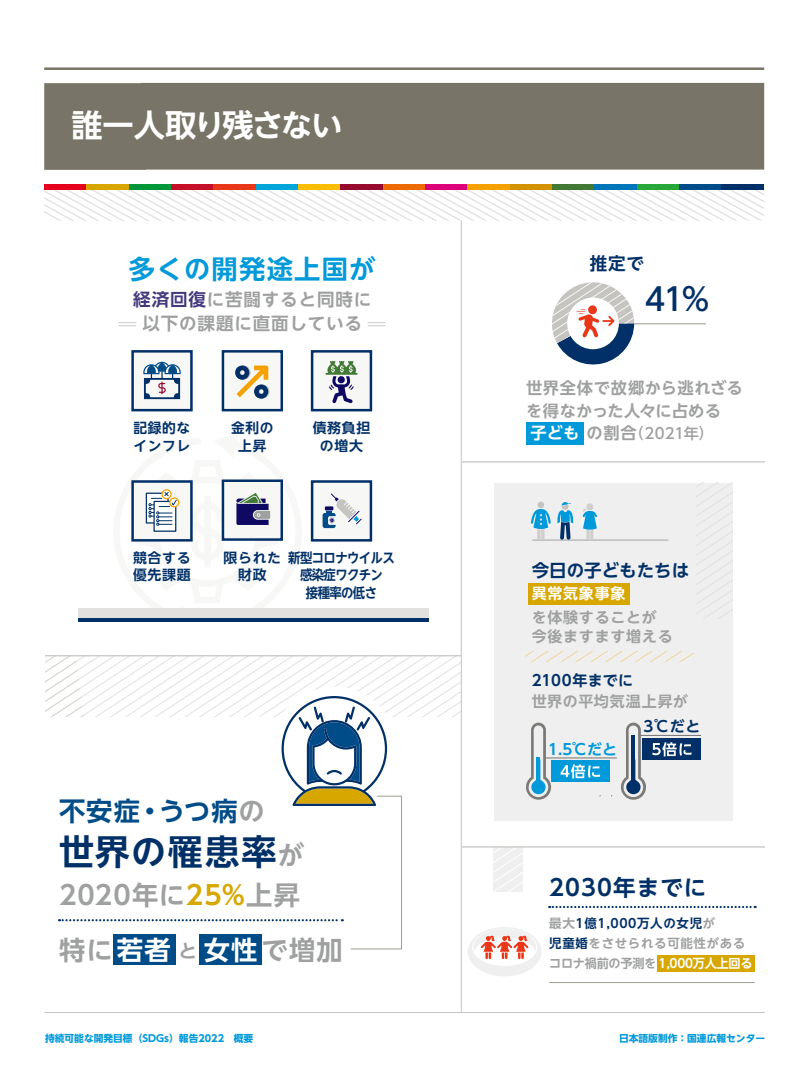
<style>
.page{position:relative;width:810px;height:1080px;background:#fff}
.page>*{position:absolute;margin:0;border:0;box-sizing:border-box;transform-origin:0 0}
.t1{font:700 35px "UD Shin Go NT Pro De";letter-spacing:.04em;color:#003067}
.t2{font:700 31.25px "UD Shin Go NT Pro De";letter-spacing:-.045em;color:#fff}
.t3{font:500 31.25px "UD Shin Go NT Pro";color:#003067}
.t4{font:700 26.25px/55px "UD Shin Go NT Pro De";letter-spacing:.05em;color:#9fa0a0}
.t5{font:700 26.25px "UD Shin Go NT Pro De";letter-spacing:.05em;color:#0099d9}
.t6{font:700 26.25px "UD Shin Go NT Pro De";letter-spacing:.035em;color:#004c88}
.t7{font:700 22.5px "UD Shin Go NT Pro De";letter-spacing:.05em;color:#003067}
.t8{font:700 17.5px/23.8px "UD Shin Go NT Pro De";letter-spacing:.05em;color:#9fa0a0;text-align:center}
.t9{font:700 17.5px "UD Shin Go NT Pro De";color:#003067}
.t10{font:700 16.25px/22.5px "UD Shin Go NT Pro De";letter-spacing:.015em;color:#9fa0a0}
.t11{font:700 15px/18.8px "UD Shin Go NT Pro De";letter-spacing:.05em;color:#9fa0a0}
.t12{font:500 15px "UD Shin Go NT Pro";letter-spacing:-.01em;color:#9fa0a0}
.t13{font:700 15px "UD Shin Go NT Pro De";letter-spacing:.02em;color:#003067}
.t14{font:700 15px "UD Shin Go NT Pro De";color:#0099d9}
.t15{font:700 15px "UD Shin Go NT Pro De";letter-spacing:.05em;color:#fff}
.t16{font:700 13.75px/17.5px "UD Shin Go NT Pro De";letter-spacing:.04em;color:#003067;text-align:center}
.t17{font:700 13.75px/17.5px "UD Shin Go NT Pro De";letter-spacing:-.05em;color:#003067;text-align:center;scale:.9 1}
.t18{font:700 12.5px/20px "UD Shin Go NT Pro De";letter-spacing:.05em;color:#9fa0a0}
.t19{font:700 9.75px "UD Shin Go NT Pro";color:#0099d9}
.s1{color:#45397e}
.s2{color:#9fa0a0}
.s3{font-size:26.25px;color:#9fa0a0}
.s4{color:#d7a700}
.s5{color:#fff}
.s6{font-size:18.75px}
.s7{font-family:"UD Shin Go NT Pro De";font-weight:700;font-size:16.25px;color:#fff}
.s8{font-family:"UD Shin Go NT Pro De";font-weight:700;font-size:16.25px}
.s9{color:#003067}
</style>
<div class="page">
<svg style="left:44px;top:190px;width:720px;height:31px"></svg>
<svg style="left:494px;top:848px;width:29px;height:44px"></svg>
<hr style="left:45px;top:655px;width:416px;height:1px;background:#c6c4c0">
<hr style="left:462px;top:461px;width:303px;height:1px;background:#c6c4c0">
<hr style="left:462px;top:846px;width:303px;height:2px;background:#c6c4c0">
<div style="left:44px;top:83px;width:720px;height:87px;background:#787568"></div>
<hr style="left:44px;top:67px;width:720px;height:3px;background:#787568">
<hr style="left:45px;top:1012px;width:720px;height:1px;background:#c6c4c0">
<div style="left:44px;top:184px;width:43px;height:6px;background:#e5001e"></div>
<div style="left:87px;top:184px;width:42px;height:6px;background:#d7a700"></div>
<div style="left:129px;top:184px;width:43px;height:6px;background:#00973b"></div>
<div style="left:171px;top:184px;width:43px;height:6px;background:#c60f28"></div>
<div style="left:214px;top:184px;width:42px;height:6px;background:#e83819"></div>
<div style="left:256px;top:184px;width:43px;height:6px;background:#00a6d9"></div>
<div style="left:298px;top:184px;width:43px;height:6px;background:#fabd00"></div>
<div style="left:341px;top:184px;width:42px;height:6px;background:#970b31"></div>
<div style="left:383px;top:184px;width:43px;height:6px;background:#ed6a02"></div>
<div style="left:425px;top:184px;width:43px;height:6px;background:#dc007a"></div>
<div style="left:468px;top:184px;width:42px;height:6px;background:#f5a200"></div>
<div style="left:510px;top:184px;width:43px;height:6px;background:#d39200"></div>
<div style="left:552px;top:184px;width:43px;height:6px;background:#427935"></div>
<div style="left:595px;top:184px;width:42px;height:6px;background:#0076ba"></div>
<div style="left:637px;top:184px;width:43px;height:6px;background:#28a838"></div>
<div style="left:679px;top:184px;width:43px;height:6px;background:#004c88"></div>
<div style="left:722px;top:184px;width:42px;height:6px;background:#003067"></div>
<hr style="left:461px;top:221px;width:1px;height:792px;background:#c6c4c0">
<svg style="left:368px;top:322px;width:17px;height:4px"></svg>
<svg style="left:119px;top:322px;width:17px;height:4px"></svg>
<div style="left:78px;top:608px;width:350px;height:14px;background:#e3e1e0"></div>
<hr style="left:78px;top:618px;width:350px;height:4px;background:#003067">
<svg style="left:549px;top:906px;width:207px;height:2px"></svg>
<div style="left:114px;top:934px;width:62px;height:31px;background:#004c88"></div>
<div style="left:199px;top:934px;width:62px;height:31px;background:#004c88"></div>
<svg style="left:45px;top:656px;width:416px;height:294px"></svg>
<hr style="left:628px;top:323px;width:78px;height:1px;background:#9f9e8f">
<div style="left:494px;top:483px;width:238px;height:337px;background:#efefef"></div>
<hr style="left:532px;top:540px;width:136px;height:1px;background:#9fa0a0">
<hr style="left:549px;top:982px;width:206px;height:1px;background:#9f9e8f">
<svg style="left:531px;top:501px;width:20px;height:39px"></svg>
<svg style="left:557px;top:502px;width:16px;height:38px"></svg>
<svg style="left:581px;top:503px;width:18px;height:37px"></svg>
<svg style="left:696px;top:483px;width:36px;height:135px"></svg>
<svg style="left:526px;top:723px;width:25px;height:77px"></svg>
<hr style="left:536px;top:758px;width:4px;height:22px;background:#0099d9">
<svg style="left:620px;top:723px;width:26px;height:77px"></svg>
<hr style="left:631px;top:735px;width:4px;height:45px;background:#003067">
<hr style="left:546px;top:757px;width:71px;height:1px;background:#7c7a77">
<hr style="left:640px;top:735px;width:61px;height:1px;background:#7c7a77">
<div style="left:643px;top:739px;width:58px;height:21px;background:#003067"></div>
<svg style="left:468px;top:927px;width:73px;height:49px"></svg>
<div style="left:527px;top:423px;width:57px;height:22px;background:#0099d9"></div>
<svg style="left:552px;top:282px;width:82px;height:83px"></svg>
<svg style="left:526px;top:652px;width:167px;height:9px"></svg>
<div style="left:528px;top:583px;width:102px;height:21px;background:#d7a700"></div>
<div style="left:131px;top:350px;width:62px;height:61px;background:#f7f8f6;border:2px solid #003067"></div>
<div style="left:222px;top:350px;width:61px;height:61px;background:#f7f8f6;border:2px solid #003067"></div>
<svg style="left:235px;top:365px;width:35px;height:34px"></svg>
<div style="left:311px;top:350px;width:61px;height:61px;background:#f7f8f6;border:2px solid #003067"></div>
<svg style="left:325px;top:361px;width:33px;height:42px"></svg>
<div style="left:311px;top:480px;width:61px;height:62px;background:#f7f8f6;border:2px solid #003067"></div>
<svg style="left:323px;top:493px;width:39px;height:35px"></svg>
<svg style="left:131px;top:479px;width:153px;height:63px"></svg>
<svg style="left:143px;top:362px;width:38px;height:37px"></svg>
<div style="left:657px;top:955px;width:98px;height:17px;background:#d7a700"></div>
<svg style="left:652px;top:742px;width:40px;height:14px"></svg>
<div style="left:551px;top:761px;width:59px;height:21px;background:#0099d9"></div>
<svg style="left:561px;top:764px;width:39px;height:15px"></svg>
<h2 class="t2" style="left:71px;top:100px;width:273px">誰一人取り残さない</h2>
<h3 class="t5" style="left:129px;top:248px;width:248px">多くの開発途上国が</h3>
<h3 class="t8" style="left:133px;top:287px;width:239px"><span class="s1">経済回復</span>に苦闘すると同時に以下の課題に直面している</h3>
<p class="t16" style="left:134px;top:419px;width:58px;text-align:left">記録的なインフレ</p>
<p class="t16" style="left:231px;top:419px;width:44px">金利の上昇</p>
<p class="t16" style="left:313px;top:419px;width:59px">債務負担の増大</p>
<p class="t16" style="left:133px;top:548px;width:59px;text-align:left">競合する優先課題</p>
<p class="t16" style="left:224px;top:548px;width:59px">限られた財政</p>
<p class="t17" style="left:288px;top:548px;width:120px">新型コロナウイルス感染症ワクチン<br>接種率の低さ</p>
<h3 class="t6" style="left:59px;top:790px;width:207px">不安症・うつ病<span class="s2">の</span></h3>
<h1 class="t1" style="left:59px;top:823px;width:247px">世界の罹患率<span class="s3">が</span></h1>
<h3 class="t4" style="left:59px;top:866px;width:285px">2020年に<span class="s4">25%</span>上昇<br>特に<span class="s5">若者</span><span class="s6">と</span><span class="s5">女性</span>で増加</h3>
<h3 class="t9" style="left:590px;top:249px;width:56px">推定で</h3>
<h2 class="t3" style="left:645px;top:274px;width:66px">41%</h2>
<h3 class="t10" style="left:526px;top:376px;width:218px">世界全体で故郷から逃れざるを得なかった人々に占める</h3>
<p class="t12" style="left:531px;top:421px;width:177px"><span class="s7">子ども</span> <span class="s8">の割合</span>(2021年)</p>
<h3 class="t9" style="left:532px;top:556px;width:159px">今日の子どもたちは</h3>
<p class="t15" style="left:532px;top:581px;width:95px">異常気象事象</p>
<p class="t11" style="left:532px;top:607px;width:142px">を体験することが今後ますます増える</p>
<p class="t13" style="left:532px;top:668px;width:103px">2100年までに</p>
<p class="t11" style="left:532px;top:692px;width:158px">世界の平均気温上昇が</p>
<p class="t14" style="left:548px;top:737px;width:71px">1.5℃だと</p>
<p class="t13" style="left:643px;top:714px;width:59px">3℃だと</p>
<h3 class="t7" style="left:549px;top:869px;width:159px">2030年までに</h3>
<p class="t18" style="left:549px;top:913px;width:205px">最大<span class="s9">1億1,000万人の女児</span>が<br><span class="s9">児童婚</span>をさせられる可能性があるコロナ禍前の予測を <span class="s5">1,000万人上回る</span></p>
<p class="t19" style="left:45px;top:1030px;width:210px">持続可能な開発目標（SDGs）報告2022　概要</p>
<p class="t19" style="left:619px;top:1030px;width:148px">日本語版制作：国連広報センター</p>
</div>
